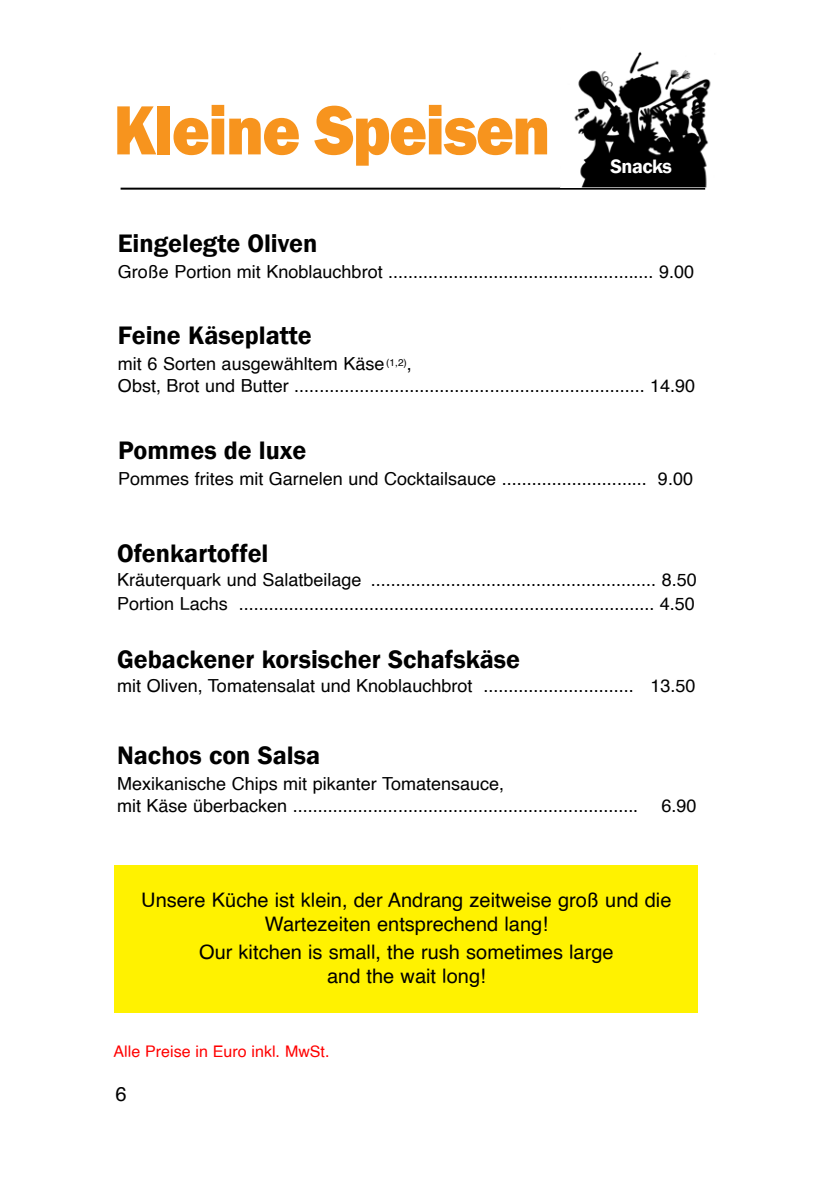
<style>
.page{position:relative;width:840px;height:1191px;background:#fff}
.page>*{position:absolute;margin:0;border:0;box-sizing:border-box;transform-origin:0 0}
.t1{font:800 72px "Franklin Gothic";letter-spacing:-.025em;color:#f7941e;scale:.9 1}
.t2{font:600 26px "Franklin Gothic";color:#000}
.t3{font:20px/24px "Helvetica";color:#000;text-align:center}
.t4{font:600 20px "Franklin Gothic";letter-spacing:-.025em;color:#fff}
.t5{font:18px/22px "Helvetica";color:#000}
.t6{font:16px "Helvetica";color:#f00}
</style>
<div class="page">
<hr style="left:120px;top:188px;width:584px;height:2px;background:#000">
<div style="left:115px;top:865px;width:582px;height:147px;background:#fff200"></div>
<img style="left:560px;top:52px;width:151px;height:135px">
<h1 class="t1" style="left:113px;top:84px;width:486px">Kleine Speisen</h1>
<p class="t4" style="left:610px;top:154px;width:63px">Snacks</p>
<h2 class="t2" style="left:118px;top:227px;width:201px">Eingelegte Oliven</h2>
<p class="t5" style="left:118px;top:261px;width:577px">Große Portion mit Knoblauchbrot ..................................................... 9.00</p>
<h2 class="t2" style="left:118px;top:320px;width:195px">Feine Käseplatte</h2>
<p class="t5" style="left:118px;top:354px;width:578px">mit 6 Sorten ausgewähltem Käse <sup>(1,2)</sup>,<br>Obst, Brot und Butter ...................................................................... 14.90</p>
<h2 class="t2" style="left:118px;top:434px;width:189px">Pommes de luxe</h2>
<p class="t5" style="left:118px;top:468px;width:576px">Pommes frites mit Garnelen und Cocktailsauce ............................. 9.00</p>
<h2 class="t2" style="left:117px;top:537px;width:153px">Ofenkartoffel</h2>
<p class="t5" style="left:117px;top:568px;width:580px;line-height:24px">Kräuterquark und Salatbeilage ......................................................... 8.50<br>Portion Lachs ................................................................................... 4.50</p>
<h2 class="t2" style="left:117px;top:643px;width:404px">Gebackener korsischer Schafskäse</h2>
<p class="t5" style="left:117px;top:675px;width:579px">mit Oliven, Tomatensalat und Knoblauchbrot .............................. 13.50</p>
<h2 class="t2" style="left:117px;top:739px;width:204px">Nachos con Salsa</h2>
<p class="t5" style="left:117px;top:773px;width:522px">Mexikanische Chips mit pikanter Tomatensauce,<br>mit Käse überbacken .....................................................................</p>
<p class="t5" style="left:661px;top:795px;width:37px">6.90</p>
<p class="t3" style="left:141px;top:889px;width:531px">Unsere Küche ist klein, der Andrang zeitweise groß und die<br>Wartezeiten entsprechend lang!</p>
<p class="t3" style="left:199px;top:941px;width:416px">Our kitchen is small, the rush sometimes large and the wait long!</p>
<p class="t6" style="left:114px;top:1038px;width:217px">Alle Preise in Euro inkl. MwSt.</p>
<p class="t3" style="left:115px;top:1082px;width:13px">6</p>
</div>
